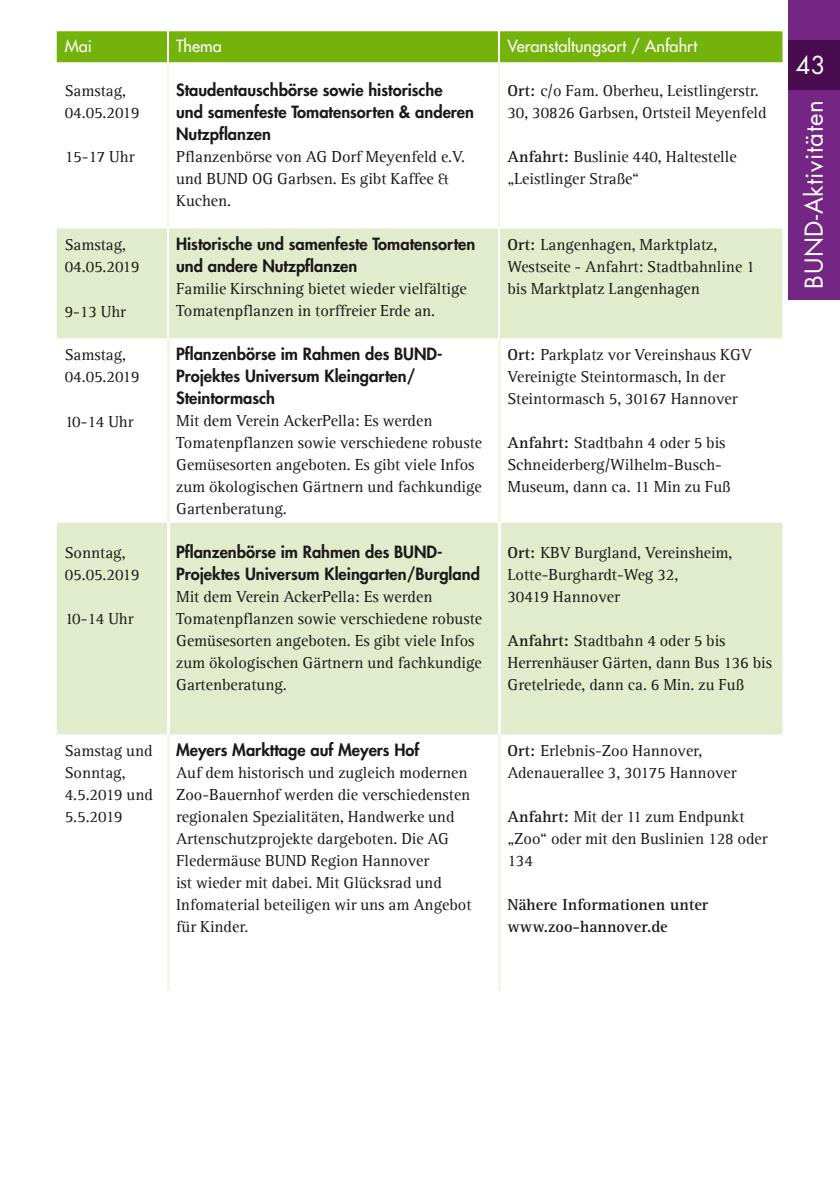
<style>
.page{position:relative;width:840px;height:1191px;background:#fff}
.page>*{position:absolute;margin:0;border:0;box-sizing:border-box;transform-origin:0 0}
.t1{font:24px "Futura CE";letter-spacing:.025em;color:#fff}
.t2{font:16.4px/22px "Agfa Rotis Serif";color:#1b1819}
.t3{font:800 16.4px/22px "Futura";color:#1b1819}
.t4{font:700 16.4px/22px "Agfa Rotis Serif";color:#1b1819}
.t5{font:500 16.4px "Futura CE";color:#fff}
.s1{font-weight:700}
</style>
<div class="page">
<div style="left:57px;top:31px;width:725px;height:31px;background:#74b30c"></div>
<svg style="left:57px;top:62px;width:725px;height:1px"></svg>
<div style="left:57px;top:228px;width:725px;height:110px;background:#e0eccb"></div>
<svg style="left:57px;top:338px;width:725px;height:652px"></svg>
<hr style="left:167px;top:31px;width:2px;height:31px;background:#fff">
<hr style="left:498px;top:31px;width:2px;height:31px;background:#fff">
<hr style="left:167px;top:338px;width:2px;height:184px;background:#f2f6e7">
<hr style="left:498px;top:338px;width:2px;height:184px;background:#f2f6e7">
<hr style="left:167px;top:522px;width:2px;height:212px;background:#fff">
<hr style="left:498px;top:522px;width:2px;height:212px;background:#fff">
<hr style="left:167px;top:62px;width:2px;height:166px;background:#f2f6e7">
<hr style="left:498px;top:62px;width:2px;height:166px;background:#f2f6e7">
<hr style="left:167px;top:228px;width:2px;height:110px;background:#fff">
<hr style="left:498px;top:228px;width:2px;height:110px;background:#fff">
<hr style="left:167px;top:734px;width:2px;height:256px;background:#f2f6e7">
<hr style="left:498px;top:734px;width:2px;height:256px;background:#f2f6e7">
<div style="left:788px;top:0;width:51px;height:300px;background:#752584"></div>
<div style="left:788px;top:40px;width:51px;height:49px;background:#490d4f"></div>
<p class="t5" style="left:65px;top:35px;width:29px">Mai</p>
<p class="t5" style="left:176px;top:35px;width:47px">Thema</p>
<p class="t5" style="left:507px;top:35px;width:191px">Veranstaltungsort / Anfahrt</p>
<p class="t2" style="left:65px;top:80px;width:76px">Samstag,<br>04.05.2019</p>
<p class="t2" style="left:65px;top:146px;width:71px">15-17 Uhr</p>
<p class="t3" style="left:176px;top:79px;width:299px">Staudentauschbörse sowie historische<br>und samenfeste Tomatensorten &amp; anderen<br>Nutzpflanzen</p>
<p class="t2" style="left:176px;top:146px;width:290px">Pflanzenbörse von AG Dorf Meyenfeld e.V. und BUND OG Garbsen. Es gibt Kaffee &amp;<br>Kuchen.</p>
<p class="t2" style="left:507px;top:80px;width:260px"><span class="s1">Ort:</span> c/o Fam. Oberheu, Leistlingerstr.<br>30, 30826 Garbsen, Ortsteil Meyenfeld</p>
<p class="t2" style="left:507px;top:146px;width:230px"><span class="s1">Anfahrt:</span> Buslinie 440, Haltestelle „Leistlinger Straße“</p>
<p class="t2" style="left:65px;top:234px;width:76px">Samstag,<br>04.05.2019</p>
<p class="t2" style="left:65px;top:300px;width:63px">9-13 Uhr</p>
<p class="t3" style="left:176px;top:233px;width:300px">Historische und samenfeste Tomatensorten und andere Nutzpflanzen</p>
<p class="t2" style="left:176px;top:278px;width:292px">Familie Kirschning bietet wieder vielfältige<br>Tomatenpflanzen in torffreier Erde an.</p>
<p class="t2" style="left:507px;top:234px;width:248px"><span class="s1">Ort:</span> Langenhagen, Marktplatz,<br>Westseite - Anfahrt: Stadtbahnline 1 bis Marktplatz Langenhagen</p>
<p class="t2" style="left:65px;top:344px;width:76px">Samstag,<br>04.05.2019</p>
<p class="t2" style="left:65px;top:410px;width:70px">10-14 Uhr</p>
<p class="t3" style="left:176px;top:343px;width:268px">Pflanzenbörse im Rahmen des BUND-<br>Projektes Universum Kleingarten/<br>Steintormasch</p>
<p class="t2" style="left:176px;top:410px;width:307px">Mit dem Verein AckerPella: Es werden Tomatenpflanzen sowie verschiedene robuste Gemüsesorten angeboten. Es gibt viele Infos zum ökologischen Gärtnern und fachkundige Gartenberatung.</p>
<p class="t2" style="left:507px;top:344px;width:246px"><span class="s1">Ort:</span> Parkplatz vor Vereinshaus KGV<br>Vereinigte Steintormasch, In der<br>Steintormasch 5, 30167 Hannover</p>
<p class="t2" style="left:507px;top:432px;width:224px"><span class="s1">Anfahrt:</span> Stadtbahn 4 oder 5 bis<br>Schneiderberg/Wilhelm-Busch-<br>Museum, dann ca. 11 Min zu Fuß</p>
<p class="t2" style="left:65px;top:542px;width:76px">Sonntag,<br>05.05.2019</p>
<p class="t2" style="left:65px;top:608px;width:70px">10-14 Uhr</p>
<p class="t3" style="left:176px;top:541px;width:305px">Pflanzenbörse im Rahmen des BUND-<br>Projektes Universum Kleingarten/Burgland</p>
<p class="t2" style="left:176px;top:586px;width:307px">Mit dem Verein AckerPella: Es werden Tomatenpflanzen sowie verschiedene robuste Gemüsesorten angeboten. Es gibt viele Infos zum ökologischen Gärtnern und fachkundige Gartenberatung.</p>
<p class="t2" style="left:507px;top:542px;width:226px"><span class="s1">Ort:</span> KBV Burgland, Vereinsheim,<br>Lotte-Burghardt-Weg 32,<br>30419 Hannover</p>
<p class="t2" style="left:507px;top:630px;width:266px"><span class="s1">Anfahrt:</span> Stadtbahn 4 oder 5 bis<br>Herrenhäuser Gärten, dann Bus 136 bis<br>Gretelriede, dann ca. 6 Min. zu Fuß</p>
<p class="t2" style="left:65px;top:740px;width:90px">Samstag und<br>Sonntag,<br>4.5.2019 und<br>5.5.2019</p>
<p class="t3" style="left:176px;top:739px;width:245px">Meyers Markttage auf Meyers Hof</p>
<p class="t2" style="left:176px;top:762px;width:297px">Auf dem historisch und zugleich modernen Zoo-Bauernhof werden die verschiedensten regionalen Spezialitäten, Handwerke und Artenschutzprojekte dargeboten. Die AG Fledermäuse BUND Region Hannover<br>ist wieder mit dabei. Mit Glücksrad und Infomaterial beteiligen wir uns am Angebot für Kinder.</p>
<p class="t2" style="left:507px;top:740px;width:230px"><span class="s1">Ort:</span> Erlebnis-Zoo Hannover,<br>Adenauerallee 3, 30175 Hannover</p>
<p class="t2" style="left:507px;top:806px;width:261px"><span class="s1">Anfahrt:</span> Mit der 11 zum Endpunkt „Zoo“ oder mit den Buslinien 128 oder<br>134</p>
<p class="t4" style="left:507px;top:894px;width:202px">Nähere Informationen unter www.zoo-hannover.de</p>
<h1 class="t1" style="left:795px;top:50px;width:31px">43</h1>
<h1 class="t1" style="left:798px;top:288px;width:190px;rotate:-90deg">BUND-Aktivitäten</h1>
</div>
